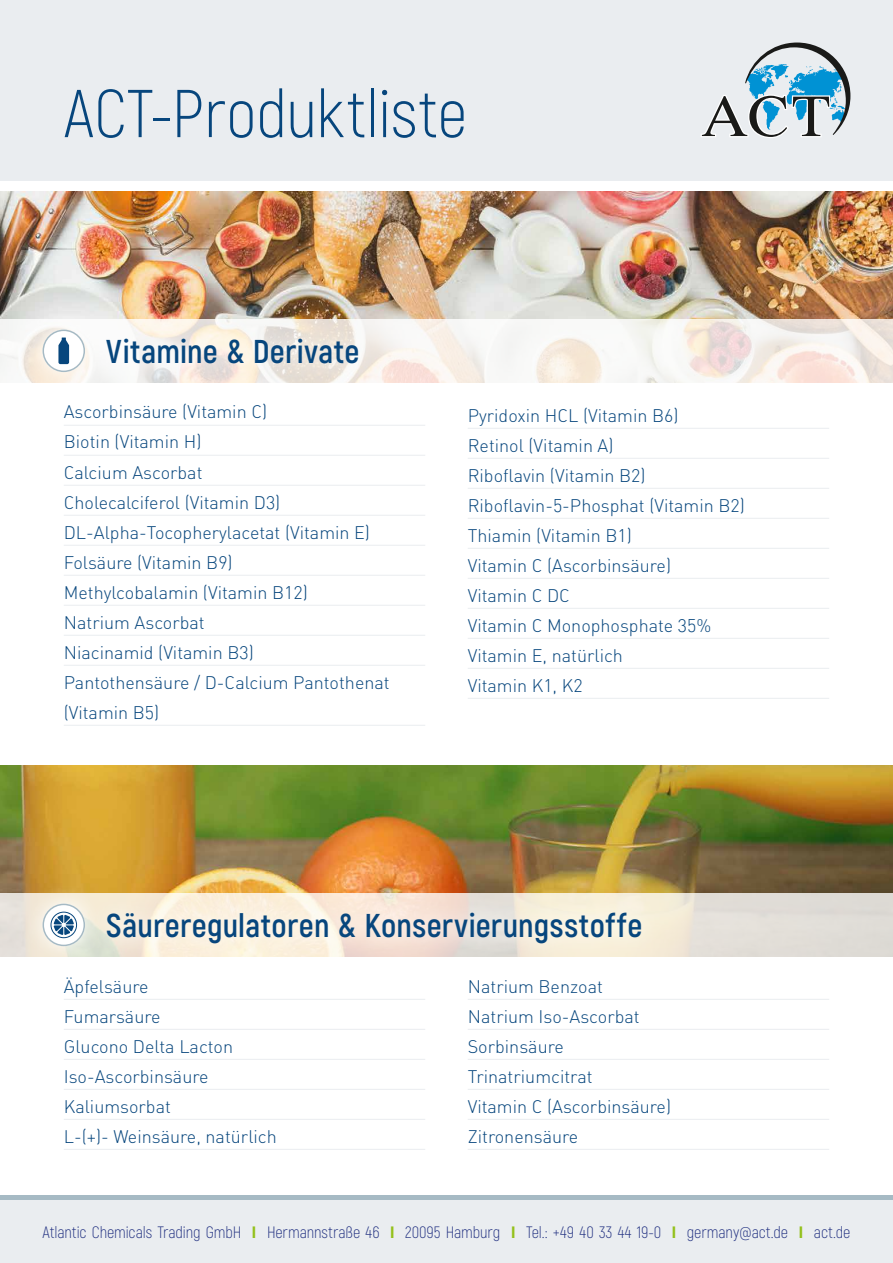
<style>
.page{position:relative;width:893px;height:1263px;background:#fff}
.page>*{position:absolute;margin:0;border:0;box-sizing:border-box;transform-origin:0 0}
.t1{font:300 67.5px "Akrobat";letter-spacing:.005em;color:#07467d}
.t2{font:700 33px "Akrobat";letter-spacing:.01em;color:#07467d}
.t3{font:18px/30px "DIN Light Alternate";color:#07467d}
.t4{font:300 16.5px "Akrobat";letter-spacing:-.005em;color:#253483}
.s1{font-family:"DIN";font-weight:300}
.s2{font-weight:900;color:#94c11c}
</style>
<div class="page">
<img style="left:0;top:765px;width:893px;height:128px">
<img style="left:0;top:191px;width:893px;height:128px">
<div style="left:0;top:0;width:893px;height:181px;background:#eaedf0"></div>
<svg style="left:0;top:319px;width:893px;height:64px;fill:#f8f4f0"></svg>
<svg style="left:0;top:893px;width:893px;height:64px;background:#e3dfd7"></svg>
<svg style="left:104px;top:320px;width:273px;height:63px"></svg>
<svg style="left:24px;top:311px;width:80px;height:72px"></svg>
<div style="left:43px;top:330px;width:42px;height:42px;background:#fff;border-radius:50%"></div>
<svg style="left:58px;top:338px;width:11px;height:26px"></svg>
<div style="left:43px;top:330px;width:42px;height:42px;border:2px solid #a6bac4;border-radius:50%"></div>
<svg style="left:104px;top:894px;width:556px;height:63px;background:#f6ebdc"></svg>
<svg style="left:24px;top:885px;width:80px;height:72px;background:#e8ddc1"></svg>
<svg style="left:43px;top:904px;width:42px;height:42px"></svg>
<svg style="left:50px;top:912px;width:27px;height:26px"></svg>
<div style="left:43px;top:904px;width:42px;height:42px;border:2px solid #a6bac4;border-radius:50%"></div>
<div style="left:0;top:1199px;width:893px;height:64px;background:#eaedf0"></div>
<hr style="left:0;top:1195px;width:893px;height:4px;background:#a6bac4">
<hr style="left:64px;top:425px;width:361px;height:1px;background:#eaedf0">
<hr style="left:64px;top:455px;width:361px;height:1px;background:#eaedf0">
<hr style="left:64px;top:485px;width:361px;height:1px;background:#eaedf0">
<hr style="left:64px;top:515px;width:361px;height:1px;background:#eaedf0">
<hr style="left:64px;top:545px;width:361px;height:1px;background:#eaedf0">
<hr style="left:64px;top:575px;width:361px;height:1px;background:#eaedf0">
<hr style="left:64px;top:605px;width:361px;height:1px;background:#eaedf0">
<hr style="left:64px;top:635px;width:361px;height:1px;background:#eaedf0">
<hr style="left:64px;top:665px;width:361px;height:1px;background:#eaedf0">
<hr style="left:64px;top:725px;width:361px;height:1px;background:#eaedf0">
<hr style="left:64px;top:999px;width:361px;height:1px;background:#eaedf0">
<hr style="left:64px;top:1029px;width:361px;height:1px;background:#eaedf0">
<hr style="left:64px;top:1059px;width:361px;height:1px;background:#eaedf0">
<hr style="left:64px;top:1089px;width:361px;height:1px;background:#eaedf0">
<hr style="left:64px;top:1119px;width:361px;height:1px;background:#eaedf0">
<hr style="left:64px;top:1149px;width:361px;height:1px;background:#eaedf0">
<hr style="left:468px;top:428px;width:361px;height:1px;background:#eaedf0">
<hr style="left:468px;top:458px;width:361px;height:1px;background:#eaedf0">
<hr style="left:468px;top:488px;width:361px;height:1px;background:#eaedf0">
<hr style="left:468px;top:518px;width:361px;height:1px;background:#eaedf0">
<hr style="left:468px;top:548px;width:361px;height:1px;background:#eaedf0">
<hr style="left:468px;top:578px;width:361px;height:1px;background:#eaedf0">
<hr style="left:468px;top:608px;width:361px;height:1px;background:#eaedf0">
<hr style="left:468px;top:638px;width:361px;height:1px;background:#eaedf0">
<hr style="left:468px;top:668px;width:361px;height:1px;background:#eaedf0">
<hr style="left:468px;top:698px;width:361px;height:1px;background:#eaedf0">
<hr style="left:468px;top:999px;width:361px;height:1px;background:#eaedf0">
<hr style="left:468px;top:1029px;width:361px;height:1px;background:#eaedf0">
<hr style="left:468px;top:1059px;width:361px;height:1px;background:#eaedf0">
<hr style="left:468px;top:1089px;width:361px;height:1px;background:#eaedf0">
<hr style="left:468px;top:1119px;width:361px;height:1px;background:#eaedf0">
<hr style="left:468px;top:1149px;width:361px;height:1px;background:#eaedf0">
<svg style="left:701px;top:43px;width:149px;height:95px"></svg>
<h1 class="t1" style="left:64px;top:74px;width:405px">ACT-Produktliste</h1>
<h2 class="t2" style="left:106px;top:331px;width:255px">Vitamine &amp; Derivate</h2>
<p class="t3" style="left:64px;top:397px;width:327px">Ascorbinsäure (Vitamin C)<br>Biotin (Vitamin H)<br>Calcium Ascorbat<br>Cholecalciferol (Vitamin D<span class="s1">3</span>)<br>DL-Alpha-Tocopherylacetat (Vitamin E)<br>Folsäure (Vitamin B<span class="s1">9</span>)<br>Methylcobalamin (Vitamin B<span class="s1">12</span>)<br>Natrium Ascorbat<br>Niacinamid (Vitamin B<span class="s1">3</span>)<br>Pantothensäure / D-Calcium Pantothenat (Vitamin B<span class="s1">5</span>)</p>
<p class="t3" style="left:468px;top:400px;width:279px">Pyridoxin HCL (Vitamin B<span class="s1">6</span>)<br>Retinol (Vitamin A)<br>Riboflavin (Vitamin B<span class="s1">2</span>)<br>Riboflavin-<span class="s1">5</span>-Phosphat (Vitamin B<span class="s1">2</span>)<br>Thiamin (Vitamin B<span class="s1">1</span>)<br>Vitamin C (Ascorbinsäure)<br>Vitamin C DC<br>Vitamin C Monophosphate <span class="s1">35</span>%<br>Vitamin E, natürlich<br>Vitamin K<span class="s1">1</span>, K<span class="s1">2</span></p>
<h2 class="t2" style="left:106px;top:905px;width:537px">Säureregulatoren &amp; Konservierungsstoffe</h2>
<p class="t3" style="left:64px;top:971px;width:215px">Äpfelsäure<br>Fumarsäure<br>Glucono Delta Lacton<br>Iso-Ascorbinsäure<br>Kaliumsorbat<br>L-(+)- Weinsäure, natürlich</p>
<p class="t3" style="left:468px;top:971px;width:205px">Natrium Benzoat<br>Natrium Iso-Ascorbat<br>Sorbinsäure<br>Trinatriumcitrat<br>Vitamin C (Ascorbinsäure)<br>Zitronensäure</p>
<p class="t4" style="left:43px;top:1222px;width:809px">Atlantic Chemicals Trading GmbH <span class="s2">I</span> Hermannstraße 46 <span class="s2">I</span> 20095 Hamburg <span class="s2">I</span> Tel.: +49 40 33 44 19-0 <span class="s2">I</span> germany@act.de <span class="s2">I</span> act.de</p>
</div>
